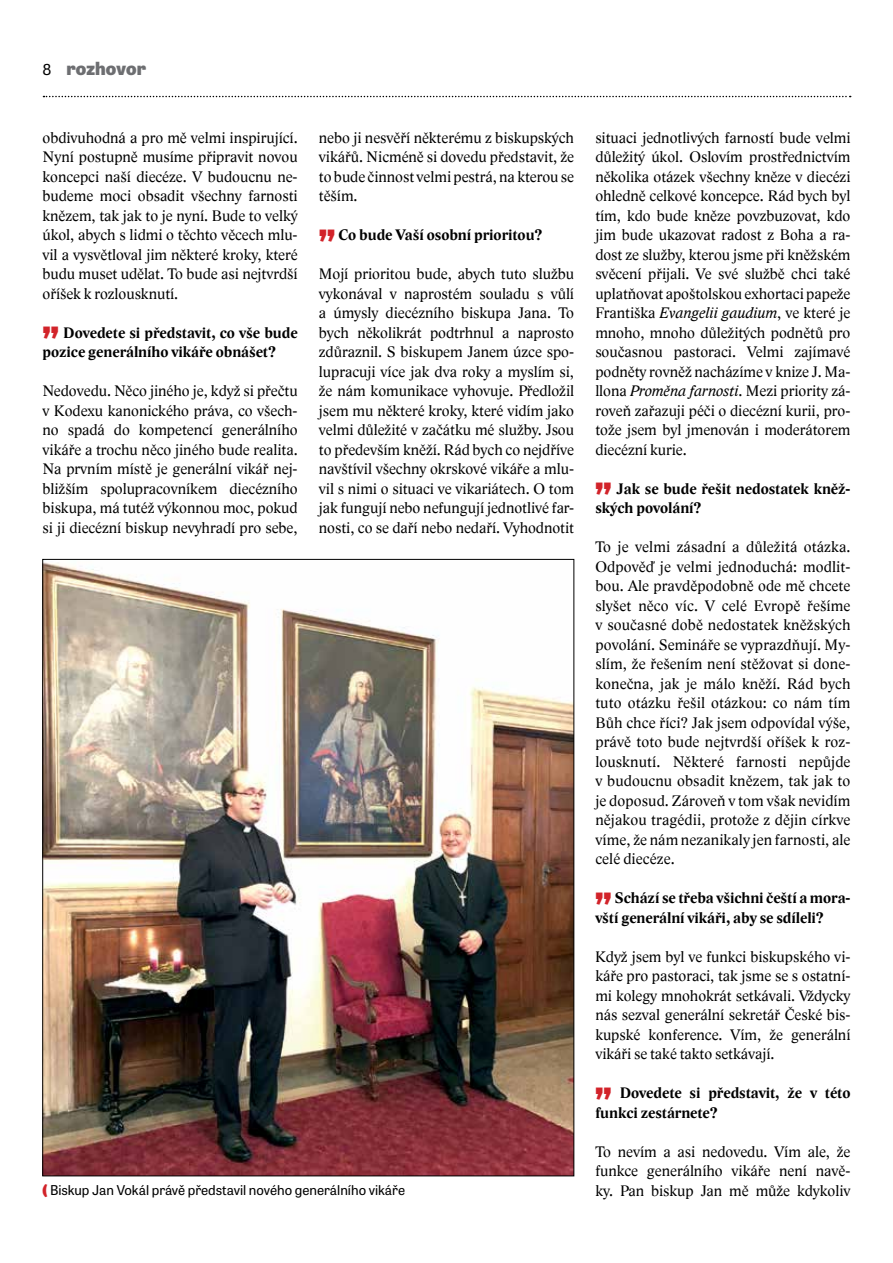
<style>
.page{position:relative;width:893px;height:1263px;background:#fff}
.page>*{position:absolute;margin:0;border:0;box-sizing:border-box;transform-origin:0 0}
.t1{font:800 36px "Tablet Gothic";color:#d2232a}
.t2{font:800 18px "Tablet Gothic";color:#6d6e71}
.t3{font:15.75px/19.5px "Lido STFCE";color:#000;text-align:justify}
.t4{font:700 15.75px/19.5px "Lido STFCE";color:#000}
.t5{font:13.5px "Tablet Gothic";color:#000}
.s1{font-weight:400;font-size:15px;color:#000}
.s2{font-style:italic}
.s3{font-weight:800;color:#d2232a}
</style>
<div class="page">
<svg style="left:43px;top:96px;width:808px;height:1px"></svg>
<img style="left:45px;top:562px;width:527px;height:612px">
<p class="t2" style="left:43px;top:55px;width:105px"><span class="s1">8</span> rozhovor</p>
<p class="t3" style="left:43px;top:128px;width:257px">obdivuhodná a pro mě velmi inspirující.<br>Nyní postupně musíme připravit novou koncepci naší diecéze. V budoucnu ne&shy;budeme moci obsadit všechny farnosti knězem, tak jak to je nyní. Bude to velký úkol, abych s lidmi o těchto věcech mlu&shy;vil a vysvětloval jim některé kroky, které budu muset udělat. To bude asi nejtvrdší oříšek k rozlousknutí.</p>
<h1 class="t1" style="left:43px;top:292px;width:18px">„</h1>
<p class="t4" style="left:43px;top:323px;width:257px;text-indent:21px">Dovedete si představit, co vše bude pozice generálního vikáře obnášet?</p>
<p class="t3" style="left:43px;top:381px;width:257px">Nedovedu. Něco jiného je, když si přečtu v Kodexu kanonického práva, co všech&shy;no spadá do kompetencí generálního vikáře a trochu něco jiného bude realita.<br>Na prvním místě je generální vikář nej&shy;bližším spolupracovníkem diecézního biskupa, má tutéž výkonnou moc, pokud si ji diecézní biskup nevyhradí pro sebe,</p>
<p class="t3" style="left:319px;top:128px;width:257px">nebo ji nesvěří některému z biskupských vikářů. Nicméně si dovedu představit, že to bude činnost velmi pestrá, na kterou se těším.</p>
<h1 class="t1" style="left:319px;top:195px;width:18px">„</h1>
<p class="t4" style="left:338px;top:226px;width:206px">Co bude Vaší osobní prioritou?</p>
<p class="t3" style="left:319px;top:264px;width:257px">Mojí prioritou bude, abych tuto službu vykonával v naprostém souladu s vůlí a úmysly diecézního biskupa Jana. To bych několikrát podtrhnul a naprosto zdůraznil. S biskupem Janem úzce spo&shy;lupracuji více jak dva roky a myslím si, že nám komunikace vyhovuje. Předložil jsem mu některé kroky, které vidím jako velmi důležité v začátku mé služby. Jsou to především kněží. Rád bych co nejdříve navštívil všechny okrskové vikáře a mlu&shy;vil s nimi o situaci ve vikariátech. O tom jak fungují nebo nefungují jednotlivé far&shy;nosti, co se daří nebo nedaří. Vyhodnotit</p>
<p class="t3" style="left:595px;top:128px;width:257px">situaci jednotlivých farností bude velmi důležitý úkol. Oslovím prostřednictvím několika otázek všechny kněze v diecézi ohledně celkové koncepce. Rád bych byl tím, kdo bude kněze povzbuzovat, kdo jim bude ukazovat radost z Boha a ra&shy;dost ze služby, kterou jsme při kněžském svěcení přijali. Ve své službě chci také uplatňovat apoštolskou exhortaci papeže Františka <span class="s2">Evangelii gaudium</span>, ve které je mnoho, mnoho důležitých podnětů pro současnou pastoraci. Velmi zajímavé podněty rovněž nacházíme v knize J. Ma&shy;llona <span class="s2">Proměna farnosti</span>. Mezi priority zá&shy;roveň zařazuji péči o diecézní kurii, pro&shy;tože jsem byl jmenován i moderátorem diecézní kurie.</p>
<h1 class="t1" style="left:595px;top:448px;width:18px">„</h1>
<p class="t4" style="left:595px;top:479px;width:257px;text-indent:21px">Jak se bude řešit nedostatek kněž&shy;ských povolání?</p>
<p class="t3" style="left:595px;top:537px;width:257px">To je velmi zásadní a důležitá otázka.<br>Odpověď je velmi jednoduchá: modlit&shy;bou. Ale pravděpodobně ode mě chcete slyšet něco víc. V celé Evropě řešíme v současné době nedostatek kněžských povolání. Semináře se vyprazdňují. My&shy;slím, že řešením není stěžovat si done&shy;konečna, jak je málo kněží. Rád bych tuto otázku řešil otázkou: co nám tím Bůh chce říci? Jak jsem odpovídal výše, právě toto bude nejtvrdší oříšek k roz&shy;lousknutí. Některé farnosti nepůjde v budoucnu obsadit knězem, tak jak to je doposud. Zároveň v tom však nevidím nějakou tragédii, protože z dějin církve víme, že nám nezanikaly jen farnosti, ale celé diecéze.</p>
<h1 class="t1" style="left:595px;top:858px;width:18px">„</h1>
<p class="t4" style="left:595px;top:889px;width:257px;text-indent:19px">Schází se třeba všichni čeští a mora&shy;vští generální vikáři, aby se sdíleli?</p>
<p class="t3" style="left:595px;top:947px;width:257px">Když jsem byl ve funkci biskupského vi&shy;káře pro pastoraci, tak jsme se s ostatní&shy;mi kolegy mnohokrát setkávali. Vždycky nás sezval generální sekretář České bis&shy;kupské konference. Vím, že generální vikáři se také takto setkávají.</p>
<h1 class="t1" style="left:595px;top:1053px;width:18px">„</h1>
<p class="t4" style="left:595px;top:1084px;width:257px;text-indent:24px">Dovedete si představit, že v této funkci zestárnete?</p>
<p class="t3" style="left:595px;top:1142px;width:257px">To nevím a asi nedovedu. Vím ale, že funkce generálního vikáře není navě-</p>
<p class="t5" style="left:43px;top:1181px;width:364px"><span class="s3">(</span> Biskup Jan Vokál právě představil nového generálního vikáře</p>
<p class="t3" style="left:595px;top:1181px;width:257px">ky. Pan biskup Jan mě může kdykoliv</p>
</div>
